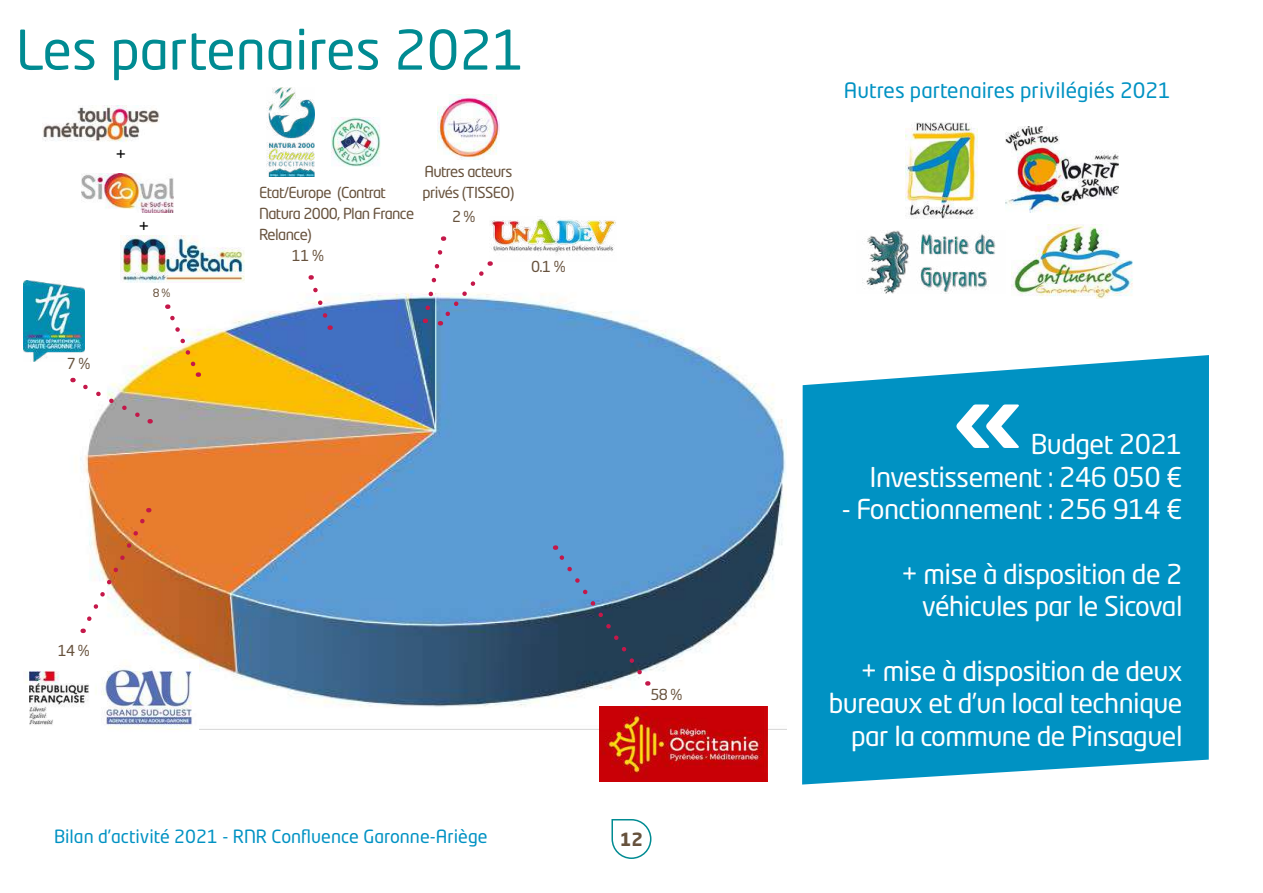
<style>
.page{position:relative;width:1263px;height:893px;background:#fff}
.page>*{position:absolute;margin:0;border:0;box-sizing:border-box;transform-origin:0 0}
.t1{font:700 97.5px "Neo Tech Std";color:#fff}
.t2{font:54px "Neo Tech Std";color:#008b92}
.t3{font:27px/32.4px "Neo Tech Std";letter-spacing:-.02em;color:#fff;text-align:right}
.t4{font:21px "Neo Tech Std";color:#0092c3}
.t5{font:18px "Neo Tech Std";color:#0092c3}
.t6{font:700 18px "Neo Tech Std";color:#67523d}
.t7{font:18px "Neo Tech Std";color:#000}
.t8{font:15px/21px "Neo Tech Std";letter-spacing:-.04em;color:#67523d}
.t9{font:11.25px "Neo Tech Std";color:#67523d}
</style>
<div class="page">
<svg style="left:611px;top:819px;width:41px;height:40px"></svg>
<img style="left:70px;top:276px;width:717px;height:454px">
<img style="left:1006px;top:127px;width:112px;height:85px">
<img style="left:906px;top:122px;width:71px;height:97px">
<img style="left:82px;top:173px;width:92px;height:40px">
<img style="left:600px;top:707px;width:167px;height:74px">
<img style="left:43px;top:106px;width:116px;height:36px">
<img style="left:121px;top:236px;width:124px;height:46px">
<img style="left:24px;top:281px;width:60px;height:80px">
<img style="left:490px;top:219px;width:126px;height:35px">
<svg style="left:553px;top:545px;width:95px;height:141px;background:#466c90"></svg>
<svg style="left:421px;top:247px;width:70px;height:78px"></svg>
<svg style="left:310px;top:275px;width:23px;height:55px"></svg>
<svg style="left:79px;top:381px;width:72px;height:43px"></svg>
<svg style="left:83px;top:508px;width:68px;height:125px"></svg>
<svg style="left:166px;top:304px;width:35px;height:73px"></svg>
<img style="left:25px;top:659px;width:174px;height:71px">
<div style="left:802px;top:355px;width:407px;height:429px;background:#0092c3"></div>
<img style="left:332px;top:117px;width:49px;height:49px">
<img style="left:862px;top:230px;width:134px;height:63px">
<img style="left:1012px;top:224px;width:121px;height:75px">
<img style="left:266px;top:88px;width:49px;height:88px">
<img style="left:437px;top:94px;width:63px;height:65px">
<h2 class="t2" style="left:16px;top:17px;width:510px">Les partenaires 2021</h2>
<p class="t8" style="left:67px;top:353px;width:25px">7 %</p>
<p class="t7" style="left:115px;top:144px;width:12px">+</p>
<p class="t7" style="left:138px;top:216px;width:12px">+</p>
<p class="t9" style="left:153px;top:286px;width:19px">8 %</p>
<p class="t8" style="left:259px;top:182px;width:157px">Etat/Europe (Contrat<br>Natura 2000, Plan France<br>Relance)</p>
<p class="t8" style="left:292px;top:244px;width:33px">11 %</p>
<p class="t8" style="left:422px;top:161px;width:93px">Autres acteurs privés (TISSEO)</p>
<p class="t8" style="left:452px;top:206px;width:25px">2 %</p>
<p class="t8" style="left:531px;top:256px;width:36px">0.1 %</p>
<p class="t8" style="left:58px;top:640px;width:33px">14 %</p>
<p class="t8" style="left:650px;top:683px;width:33px">58 %</p>
<p class="t5" style="left:54px;top:825px;width:435px">Bilan d’activité 2021 - RNR Confluence Garonne-Ariège</p>
<p class="t6" style="left:620px;top:828px;width:25px">12</p>
<p class="t4" style="left:844px;top:77px;width:328px">Autres partenaires privilégiés 2021</p>
<h1 class="t1" style="left:952px;top:355px;width:72px">«</h1>
<p class="t3" style="left:869px;top:428px;width:315px">Budget 2021<br>Investissement : 246 050 €</p>
<p class="t3" style="left:842px;top:492px;width:342px">- Fonctionnement : 256 914 €</p>
<p class="t3" style="left:902px;top:557px;width:282px">+ mise à disposition de 2 véhicules par le Sicoval</p>
<p class="t3" style="left:829px;top:654px;width:355px">+ mise à disposition de deux bureaux et d’un local technique par la commune de Pinsaguel</p>
</div>
